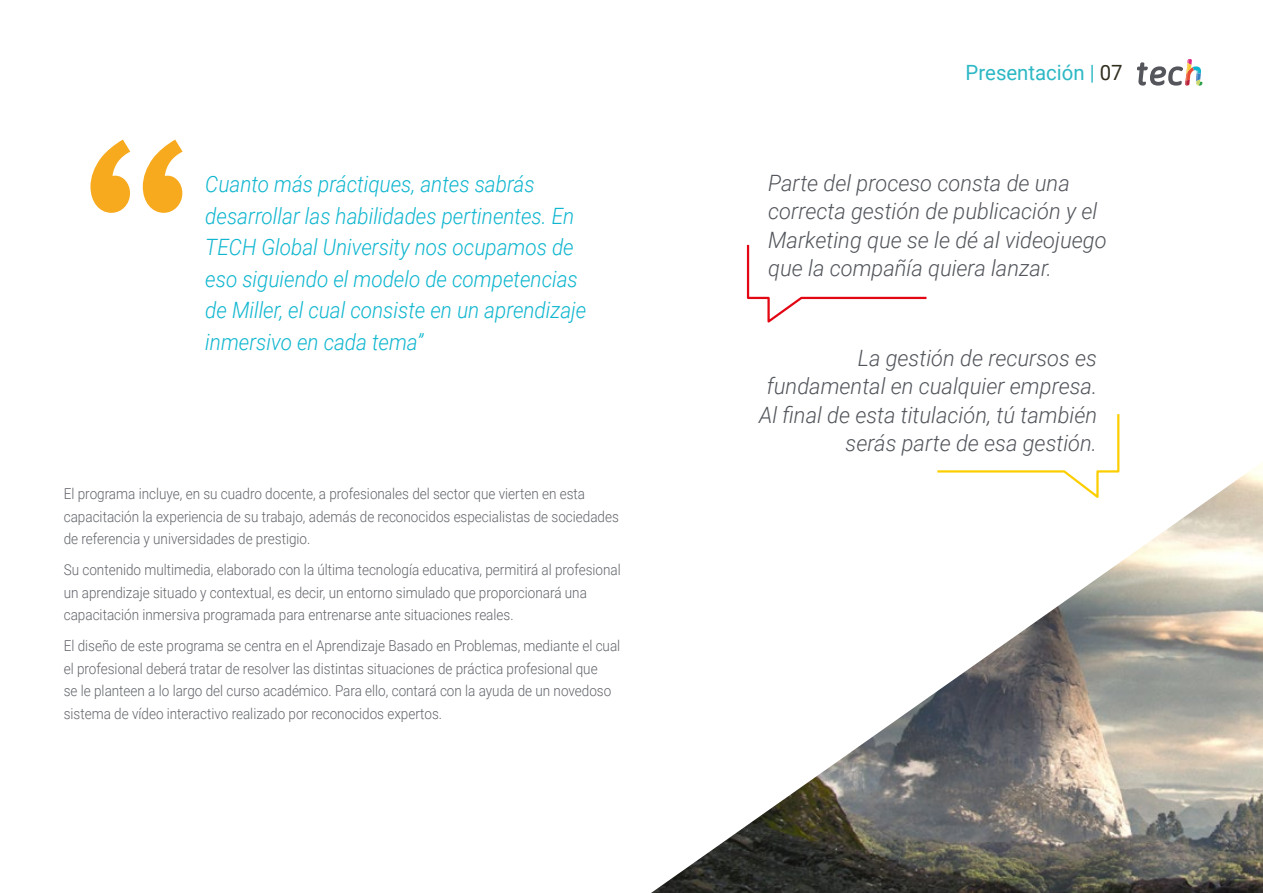
<style>
.page{position:relative;width:1263px;height:893px;background:#fff}
.page>*{position:absolute;margin:0;border:0;box-sizing:border-box;transform-origin:0 0}
.t1{font:italic 300 22.5px/28.5px "Roboto";color:#52555b;text-align:right}
.t2{font:italic 300 22.5px/31.5px "Roboto";color:#0fb6cf;scale:.92 1}
.t3{font:21px "Roboto";color:#2db8c5}
.t4{font:300 15px/22.5px "Roboto";color:#61646a;scale:.9 1}
.s1{color:#312e20}
</style>
<div class="page">
<svg style="left:90px;top:140px;width:93px;height:73px"></svg>
<svg style="left:1117px;top:414px;width:3px;height:47px"></svg>
<svg style="left:746px;top:244px;width:181px;height:79px"></svg>
<svg style="left:1137px;top:59px;width:65px;height:27px"></svg>
<img style="left:651px;top:461px;width:612px;height:432px">
<h1 class="t2" style="left:205px;top:168px;width:416px">Cuanto más práctiques, antes sabrás desarrollar las habilidades pertinentes. En TECH Global University nos ocupamos de eso siguiendo el modelo de competencias de Miller, el cual consiste en un aprendizaje inmersivo en cada tema”</h1>
<p class="t4" style="left:64px;top:482px;width:618px">El programa incluye, en su cuadro docente, a profesionales del sector que vierten en esta capacitación la experiencia de su trabajo, además de reconocidos especialistas de sociedades de referencia y universidades de prestigio.</p>
<p class="t4" style="left:64px;top:558px;width:620px">Su contenido multimedia, elaborado con la última tecnología educativa, permitirá al profesional un aprendizaje situado y contextual, es decir, un entorno simulado que proporcionará una capacitación inmersiva programada para entrenarse ante situaciones reales.</p>
<p class="t4" style="left:64px;top:634px;width:620px">El diseño de este programa se centra en el Aprendizaje Basado en Problemas, mediante el cual el profesional deberá tratar de resolver las distintas situaciones de práctica profesional que<br>se le planteen a lo largo del curso académico. Para ello, contará con la ayuda de un novedoso sistema de vídeo interactivo realizado por reconocidos expertos.</p>
<h2 class="t3" style="left:966px;top:57px;width:159px">Presentación | <span class="s1">07</span></h2>
<h1 class="t1" style="left:768px;top:168px;width:340px;text-align:left">Parte del proceso consta de una correcta gestión de publicación y el Marketing que se le dé al videojuego que la compañía quiera lanzar.</h1>
<h1 class="t1" style="left:759px;top:342px;width:340px">La gestión de recursos es fundamental en cualquier empresa.<br>Al final de esta titulación, tú también serás parte de esa gestión.</h1>
</div>
